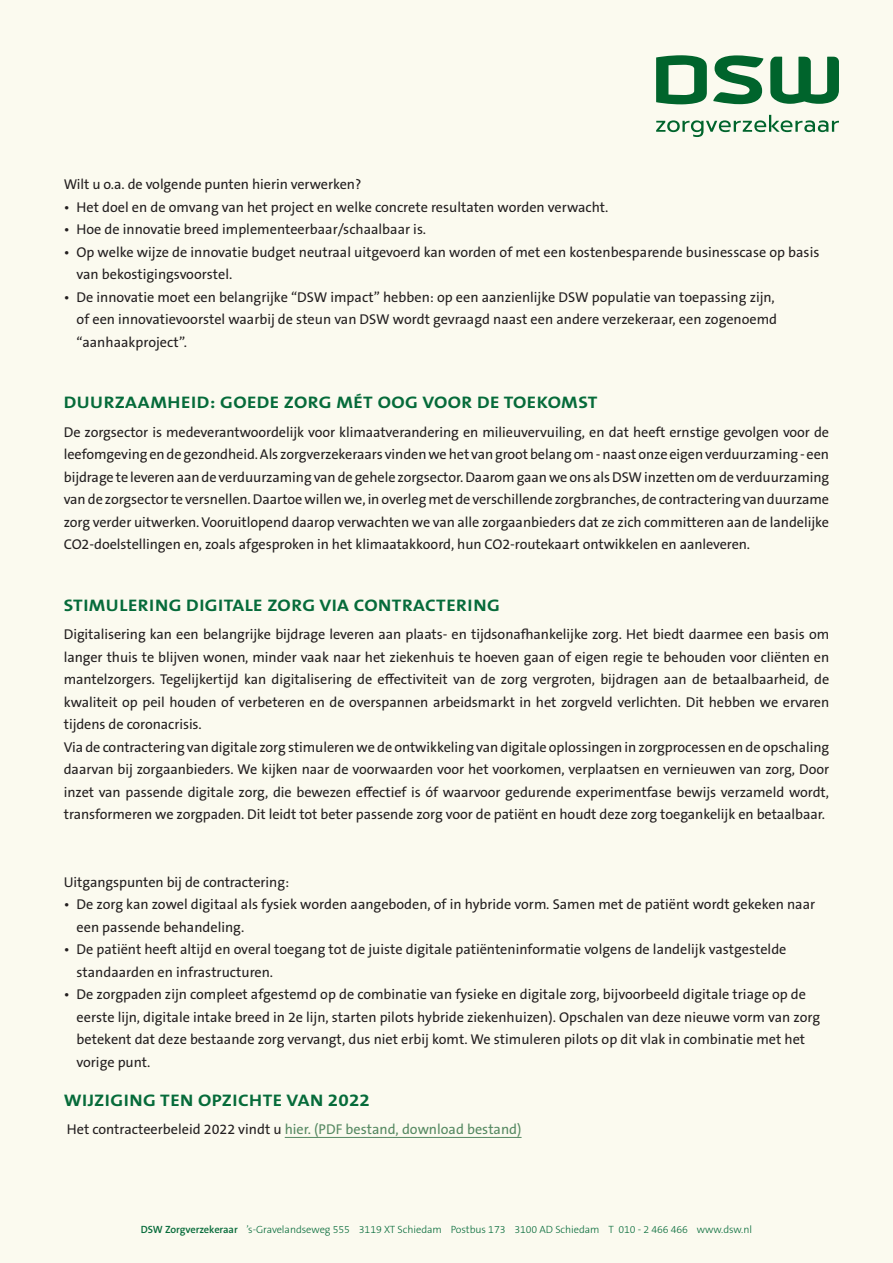
<style>
.page{position:relative;width:893px;height:1263px;background:#fbfaef}
.page>*{position:absolute;margin:0;border:0;box-sizing:border-box;transform-origin:0 0}
.t1{font:700 16.8px "The Sans B W7";letter-spacing:.025em;color:#066b3a;scale:1.13 1}
.t2{font:14.25px/22.5px "The Sans B W5 Plain";letter-spacing:-.005em;color:#231f20}
.t3{font:14.25px "The Sans B W5 Plain";color:#568962}
.t4{font:300 10.5px "The Sans B W3";letter-spacing:-.005em;color:#066b3a}
.s1{color:#231f20}
.s2{font-family:"The Sans B W6";font-weight:600}
</style>
<div class="page">
<svg style="left:656px;top:55px;width:183px;height:49px"></svg>
<svg style="left:656px;top:115px;width:183px;height:22px"></svg>
<hr style="left:285px;top:1137px;width:237px;height:1px;background:#568962">
<p class="t2" style="left:64px;top:173px;width:299px">Wilt u o.a. de volgende punten hierin verwerken?</p>
<p class="t2" style="left:64px;top:196px;width:546px">• Het doel en de omvang van het project en welke concrete resultaten worden verwacht.</p>
<p class="t2" style="left:64px;top:218px;width:364px">• Hoe de innovatie breed implementeerbaar/schaalbaar is.</p>
<p class="t2" style="left:77px;top:241px;width:744px;text-indent:-13px">• Op welke wijze de innovatie budget neutraal uitgevoerd kan worden of met een kostenbesparende businesscase op basis van bekostigingsvoorstel.</p>
<p class="t2" style="left:77px;top:286px;width:702px;text-indent:-13px">• De innovatie moet een belangrijke “DSW impact” hebben: op een aanzienlijke DSW populatie van toepassing zijn, of een innovatievoorstel waarbij de steun van DSW wordt gevraagd naast een andere verzekeraar, een zogenoemd “aanhaakproject”.</p>
<p class="t1" style="left:64px;top:392px;width:473px">DUURZAAMHEID: GOEDE ZORG MÉT OOG VOOR DE TOEKOMST</p>
<p class="t2" style="left:64px;top:421px;width:767px;text-align:justify">De zorgsector is medeverantwoordelijk voor klimaatverandering en milieuvervuiling, en dat heeft ernstige gevolgen voor de leefomgeving en de gezondheid. Als zorgverzekeraars vinden we het van groot belang om - naast onze eigen verduurzaming - een bijdrage te leveren aan de verduurzaming van de gehele zorgsector. Daarom gaan we ons als DSW inzetten om de verduurzaming van de zorgsector te versnellen. Daartoe willen we, in overleg met de verschillende zorgbranches, de contractering van duurzame zorg verder uitwerken. Vooruitlopend daarop verwachten we van alle zorgaanbieders dat ze zich committeren aan de landelijke CO2-doelstellingen en, zoals afgesproken in het klimaatakkoord, hun CO2-routekaart ontwikkelen en aanleveren.</p>
<p class="t1" style="left:64px;top:594px;width:387px">STIMULERING DIGITALE ZORG VIA CONTRACTERING</p>
<p class="t2" style="left:64px;top:623px;width:767px">Digitalisering kan een belangrijke bijdrage leveren aan plaats- en tijdsonafhankelijke zorg. Het biedt daarmee een basis om langer thuis te blijven wonen, minder vaak naar het ziekenhuis te hoeven gaan of eigen regie te behouden voor cliënten en mantelzorgers. Tegelijkertijd kan digitalisering de effectiviteit van de zorg vergroten, bijdragen aan de betaalbaarheid, de kwaliteit op peil houden of verbeteren en de overspannen arbeidsmarkt in het zorgveld verlichten. Dit hebben we ervaren tijdens de coronacrisis.<br>Via de contractering van digitale zorg stimuleren we de ontwikkeling van digitale oplossingen in zorgprocessen en de opschaling daarvan bij zorgaanbieders. We kijken naar de voorwaarden voor het voorkomen, verplaatsen en vernieuwen van zorg, Door inzet van passende digitale zorg, die bewezen effectief is óf waarvoor gedurende experimentfase bewijs verzameld wordt, transformeren we zorgpaden. Dit leidt tot beter passende zorg voor de patiënt en houdt deze zorg toegankelijk en betaalbaar.</p>
<p class="t2" style="left:64px;top:871px;width:227px">Uitgangspunten bij de contractering:</p>
<p class="t2" style="left:77px;top:893px;width:740px;text-indent:-13px">• De zorg kan zowel digitaal als fysiek worden aangeboden, of in hybride vorm. Samen met de patiënt wordt gekeken naar een passende behandeling.</p>
<p class="t2" style="left:77px;top:938px;width:711px;text-indent:-13px">• De patiënt heeft altijd en overal toegang tot de juiste digitale patiënteninformatie volgens de landelijk vastgestelde standaarden en infrastructuren.</p>
<p class="t2" style="left:77px;top:983px;width:745px;text-indent:-13px">• De zorgpaden zijn compleet afgestemd op de combinatie van fysieke en digitale zorg, bijvoorbeeld digitale triage op de eerste lijn, digitale intake breed in 2e lijn, starten pilots hybride ziekenhuizen). Opschalen van deze nieuwe vorm van zorg betekent dat deze bestaande zorg vervangt, dus niet erbij komt. We stimuleren pilots op dit vlak in combinatie met het vorige punt.</p>
<p class="t1" style="left:64px;top:1089px;width:272px">WIJZIGING TEN OPZICHTE VAN 2022</p>
<p class="t3" style="left:67px;top:1120px;width:456px"><span class="s1">Het contracteerbeleid 2022 vindt u</span> hier. (PDF bestand, download bestand)</p>
<p class="t4" style="left:141px;top:1222px;width:613px"><span class="s2">DSW Zorgverzekeraar</span> ’s-Gravelandseweg 555 3119 XT Schiedam Postbus 173 3100 AD Schiedam T 010 - 2 466 466 www.dsw.nl</p>
</div>
